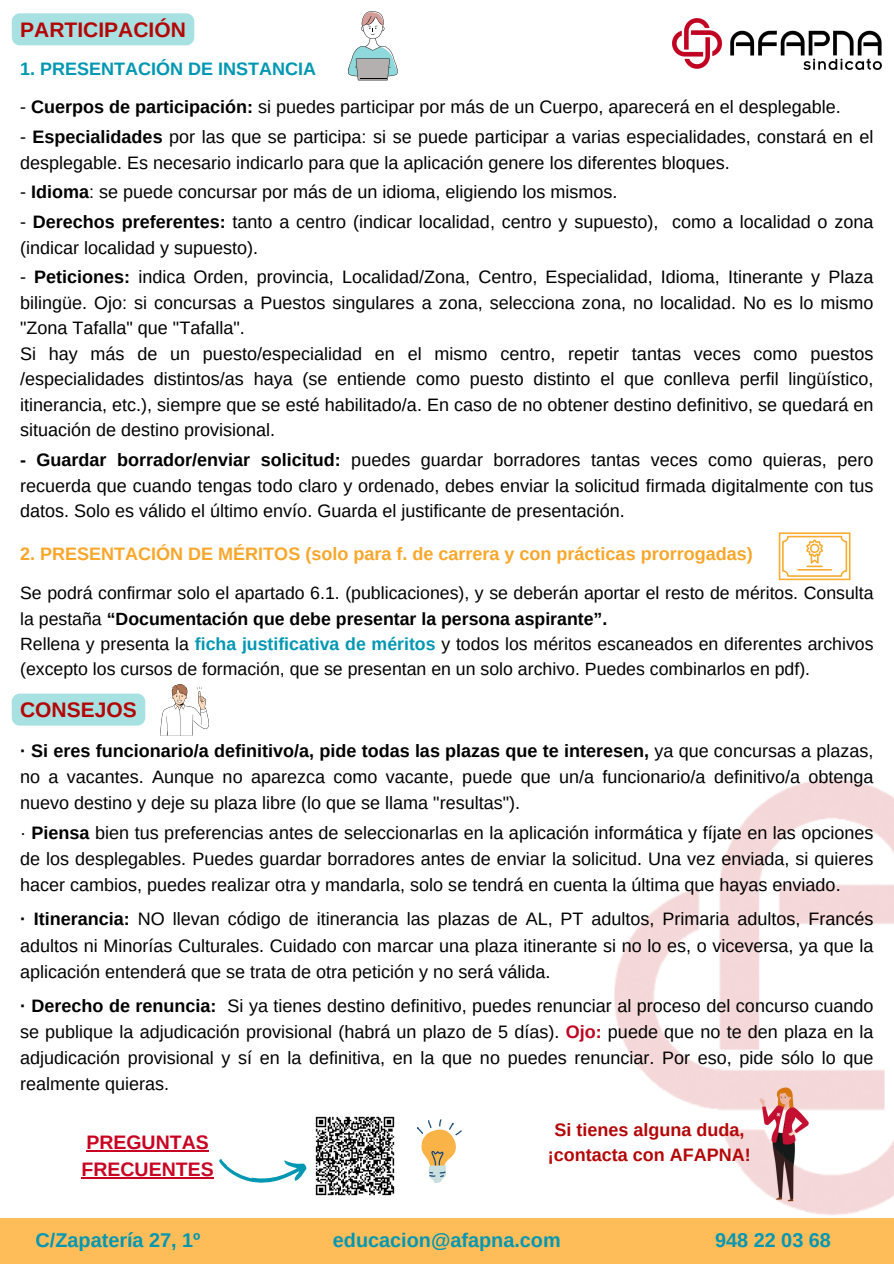
<style>
.page{position:relative;width:894px;height:1264px;background:#fff}
.page>*{position:absolute;margin:0;border:0;box-sizing:border-box;transform-origin:0 0}
.t1{font:700 21px "Arimo";color:#b40707}
.t2{font:700 19.8px "Arimo";color:#0097b2}
.t3{font:700 19.5px/27px "Arimo";color:#c90322}
.t4{font:18px/25.5px "Arimo";color:#000;text-align:justify}
.t5{font:700 18px "Arimo";color:#f9a72b}
.t6{font:700 18px/24.8px "Arimo";color:#b40707;text-align:center}
.t7{font:700 18px "Arimo";color:#0097b2}
.t8{font:17.7px/25.2px "Arimo";color:#000}
.s1{font-weight:700}
.s2{font-weight:700;color:#0097b2}
.s3{font-weight:700;color:#c00321}
.s4{font-weight:700;color:#b40707}
</style>
<div class="page">
<img style="left:672px;top:19px;width:209px;height:50px">
<svg style="left:348px;top:11px;width:50px;height:69px"></svg>
<img style="left:614px;top:779px;width:279px;height:436px">
<svg style="left:778px;top:532px;width:72px;height:48px"></svg>
<svg style="left:417px;top:1119px;width:45px;height:64px"></svg>
<div style="left:0;top:1217px;width:893px;height:46px;background:#ffbd59"></div>
<img style="left:315px;top:1116px;width:80px;height:80px">
<svg style="left:219px;top:1159px;width:88px;height:24px"></svg>
<img style="left:160px;top:684px;width:49px;height:51px">
<hr style="left:86px;top:1150px;width:123px;height:1px;background:#c90322">
<hr style="left:81px;top:1177px;width:133px;height:1px;background:#c90322">
<div style="left:12px;top:13px;width:182px;height:32px;background:#a8e1e1;border-radius:8px"></div>
<div style="left:12px;top:693px;width:133px;height:32px;background:#a8e1e1;border-radius:8px"></div>
<p class="t1" style="left:20px;top:18px;width:167px">PARTICIPACIÓN</p>
<h1 class="t7" style="left:20px;top:59px;width:297px">1. PRESENTACIÓN DE INSTANCIA</h1>
<p class="t4" style="left:20px;top:94px;width:822px">- <span class="s1">Cuerpos de participación:</span> si puedes participar por más de un Cuerpo, aparecerá en el desplegable.</p>
<h3 class="t4" style="left:20px;top:124px;width:854px">- <span class="s1">Especialidades</span> por las que se participa: si se puede participar a varias especialidades, constará en el desplegable. Es necesario indicarlo para que la aplicación genere los diferentes bloques.</h3>
<p class="t4" style="left:20px;top:179px;width:599px">- <span class="s1">Idioma</span>: se puede concursar por más de un idioma, eligiendo los mismos.</p>
<p class="t4" style="left:20px;top:209px;width:854px">- <span class="s1">Derechos preferentes:</span> tanto a centro (indicar localidad, centro y supuesto), como a localidad o zona (indicar localidad y supuesto).</p>
<p class="t4" style="left:20px;top:264px;width:854px">- <span class="s1">Peticiones:</span> indica Orden, provincia, Localidad/Zona, Centro, Especialidad, Idioma, Itinerante y Plaza bilingüe. Ojo: si concursas a Puestos singulares a zona, selecciona zona, no localidad. No es lo mismo "Zona Tafalla" que "Tafalla".</p>
<p class="t4" style="left:20px;top:341px;width:854px">Si hay más de un puesto/especialidad en el mismo centro, repetir tantas veces como puestos /especialidades distintos/as haya (se entiende como puesto distinto el que conlleva perfil lingüístico, itinerancia, etc.), siempre que se esté habilitado/a. En caso de no obtener destino definitivo, se quedará en situación de destino provisional.</p>
<p class="t4" style="left:20px;top:447px;width:854px"><span class="s1">- Guardar borrador/enviar solicitud:</span> puedes guardar borradores tantas veces como quieras, pero recuerda que cuando tengas todo claro y ordenado, debes enviar la solicitud firmada digitalmente con tus datos. Solo es válido el último envío. Guarda el justificante de presentación.</p>
<p class="t5" style="left:20px;top:543px;width:734px">2. PRESENTACIÓN DE MÉRITOS (solo para f. de carrera y con prácticas prorrogadas)</p>
<p class="t8" style="left:20px;top:580px;width:854px">Se podrá confirmar solo el apartado 6.1. (publicaciones), y se deberán aportar el resto de méritos. Consulta la pestaña <span class="s1">“Documentación que debe presentar la persona aspirante”.</span></p>
<p class="t8" style="left:20px;top:631px;width:854px">Rellena y presenta la <span class="s2">ficha justificativa de méritos</span> y todos los méritos escaneados en diferentes archivos (excepto los cursos de formación, que se presentan en un solo archivo. Puedes combinarlos en pdf).</p>
<p class="t1" style="left:20px;top:698px;width:118px">CONSEJOS</p>
<h4 class="t4" style="left:20px;top:737px;width:854px;line-height:26px"><span class="s1">· Si eres funcionario/a definitivo/a, pide todas las plazas que te interesen,</span> ya que concursas a plazas, no a vacantes. Aunque no aparezca como vacante, puede que un/a funcionario/a definitivo/a obtenga nuevo destino y deje su plaza libre (lo que se llama "resultas").</h4>
<p class="t4" style="left:20px;top:819px;width:854px;line-height:26px">· <span class="s1">Piensa</span> bien tus preferencias antes de seleccionarlas en la aplicación informática y fíjate en las opciones de los desplegables. Puedes guardar borradores antes de enviar la solicitud. Una vez enviada, si quieres hacer cambios, puedes realizar otra y mandarla, solo se tendrá en cuenta la última que hayas enviado.</p>
<p class="t4" style="left:20px;top:906px;width:854px;line-height:26px"><span class="s1">· Itinerancia:</span> NO llevan código de itinerancia las plazas de AL, PT adultos, Primaria adultos, Francés adultos ni Minorías Culturales. Cuidado con marcar una plaza itinerante si no lo es, o viceversa, ya que la aplicación entenderá que se trata de otra petición y no será válida.</p>
<h1 class="t4" style="left:20px;top:992px;width:854px;line-height:26px"><span class="s1">· Derecho de renuncia:</span> Si ya tienes destino definitivo, puedes renunciar al proceso del concurso cuando se publique la adjudicación provisional (habrá un plazo de 5 días). <span class="s3">Ojo</span><span class="s4">:</span> puede que no te den plaza en la adjudicación provisional y sí en la definitiva, en la que no puedes renunciar. Por eso, pide sólo lo que realmente quieras.</h1>
<p class="t3" style="left:81px;top:1128px;width:134px">PREGUNTAS<br>FRECUENTES</p>
<p class="t6" style="left:547px;top:1117px;width:204px">Si tienes alguna duda, ¡contacta con AFAPNA!</p>
<p class="t2" style="left:36px;top:1229px;width:166px">C/Zapatería 27, 1º</p>
<p class="t2" style="left:333px;top:1229px;width:229px">educacion@afapna.com</p>
<p class="t2" style="left:714px;top:1229px;width:117px">948 22 03 68</p>
</div>
